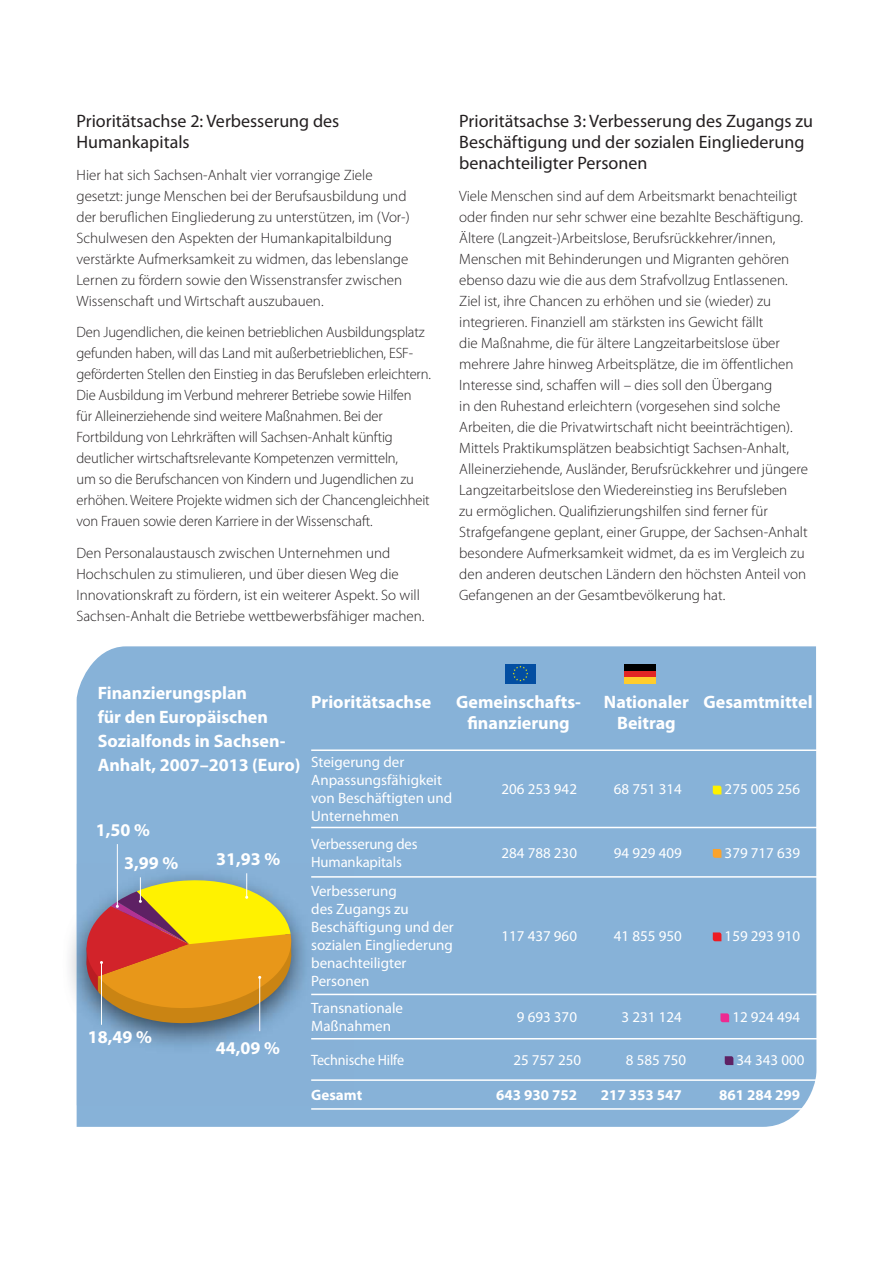
<style>
.page{position:relative;width:893px;height:1263px;background:#fff}
.page>*{position:absolute;margin:0;border:0;box-sizing:border-box;transform-origin:0 0}
.t1{font:700 18px/24px "Myriad Pro";color:#fff;text-align:center}
.t2{font:18px/21px "Myriad Pro";color:#231f20}
.t3{font:300 15px/21px "Myriad Pro";color:#231f20}
.t4{font:15px/18px "Myriad Pro";color:#fff}
.t5{font:700 15px "Myriad Pro";color:#fff}
.t6{font:15px "Myriad Pro";color:#fff;scale:.94 1}
</style>
<div class="page">
<div style="left:77px;top:646px;width:739px;height:481px;background:#87b2d8"></div>
<img style="left:69px;top:864px;width:285px;height:242px">
<hr style="left:311px;top:749px;width:506px;height:2px;background:#fff">
<hr style="left:311px;top:827px;width:506px;height:1px;background:#fff">
<hr style="left:311px;top:876px;width:506px;height:2px;background:#fff">
<hr style="left:311px;top:994px;width:506px;height:1px;background:#fff">
<hr style="left:311px;top:1038px;width:506px;height:2px;background:#fff">
<hr style="left:311px;top:1079px;width:506px;height:2px;background:#fff">
<hr style="left:311px;top:1108px;width:506px;height:2px;background:#fff">
<svg style="left:713px;top:786px;width:8px;height:8px"></svg>
<svg style="left:713px;top:849px;width:8px;height:9px"></svg>
<svg style="left:713px;top:932px;width:8px;height:9px"></svg>
<svg style="left:720px;top:1013px;width:9px;height:9px"></svg>
<svg style="left:725px;top:1056px;width:8px;height:9px"></svg>
<div style="left:505px;top:664px;width:31px;height:20px;background:#034ea2"></div>
<svg style="left:513px;top:666px;width:15px;height:15px"></svg>
<div style="left:624px;top:665px;width:31px;height:6px;background:#000"></div>
<div style="left:624px;top:671px;width:31px;height:6px;background:#e22525"></div>
<div style="left:624px;top:677px;width:31px;height:7px;background:#ffcd2d"></div>
<hr style="left:117px;top:844px;width:1px;height:62px;background:#fff">
<svg style="left:79px;top:873px;width:216px;height:159px;background:#bf964b"></svg>
<p class="t2" style="left:76px;top:112px;width:264px">Prioritätsachse 2: Verbesserung des<br>Humankapitals</p>
<p class="t3" style="left:76px;top:165px;width:335px">Hier hat sich Sachsen-Anhalt vier vorrangige Ziele gesetzt: junge Menschen bei der Berufsausbildung und der beruflichen Eingliederung zu unterstützen, im (Vor-)<br>Schulwesen den Aspekten der Humankapitalbildung verstärkte Aufmerksamkeit zu widmen, das lebenslange Lernen zu fördern sowie den Wissenstransfer zwischen Wissenschaft und Wirtschaft auszubauen.</p>
<p class="t3" style="left:76px;top:323px;width:356px">Den Jugendlichen, die keinen betrieblichen Ausbildungsplatz gefunden haben, will das Land mit außerbetrieblichen, ESF&shy;geförderten Stellen den Einstieg in das Berufsleben erleichtern.<br>Die Ausbildung im Verbund mehrerer Betriebe sowie Hilfen<br>für Alleinerziehende sind weitere Maßnahmen. Bei der Fortbildung von Lehrkräften will Sachsen-Anhalt künftig deutlicher wirtschaftsrelevante Kompetenzen vermitteln,<br>um so die Berufschancen von Kindern und Jugendlichen zu erhöhen. Weitere Projekte widmen sich der Chancengleichheit von Frauen sowie deren Karriere in der Wissenschaft.</p>
<p class="t3" style="left:76px;top:543px;width:349px">Den Personalaustausch zwischen Unternehmen und Hochschulen zu stimulieren, und über diesen Weg die Innovationskraft zu fördern, ist ein weiterer Aspekt. So will Sachsen-Anhalt die Betriebe wettbewerbsfähiger machen.</p>
<p class="t2" style="left:459px;top:112px;width:355px">Prioritätsachse 3: Verbesserung des Zugangs zu<br>Beschäftigung und der sozialen Eingliederung benachteiligter Personen</p>
<p class="t3" style="left:459px;top:186px;width:350px">Viele Menschen sind auf dem Arbeitsmarkt benachteiligt oder finden nur sehr schwer eine bezahlte Beschäftigung.<br>Ältere (Langzeit-)Arbeitslose, Berufsrückkehrer/innen, Menschen mit Behinderungen und Migranten gehören ebenso dazu wie die aus dem Strafvollzug Entlassenen.<br>Ziel ist, ihre Chancen zu erhöhen und sie (wieder) zu integrieren. Finanziell am stärksten ins Gewicht fällt<br>die Maßnahme, die für ältere Langzeitarbeitslose über mehrere Jahre hinweg Arbeitsplätze, die im öffentlichen Interesse sind, schaffen will – dies soll den Übergang<br>in den Ruhestand erleichtern (vorgesehen sind solche Arbeiten, die die Privatwirtschaft nicht beeinträchtigen).<br>Mittels Praktikumsplätzen beabsichtigt Sachsen-Anhalt, Alleinerziehende, Ausländer, Berufsrückkehrer und jüngere Langzeitarbeitslose den Wiedereinstieg ins Berufsleben<br>zu ermöglichen. Qualifizierungshilfen sind ferner für Strafgefangene geplant, einer Gruppe, der Sachsen-Anhalt besondere Aufmerksamkeit widmet, da es im Vergleich zu den anderen deutschen Ländern den höchsten Anteil von Gefangenen an der Gesamtbevölkerung hat.</p>
<p class="t1" style="left:98px;top:682px;width:204px;text-align:left">Finanzierungsplan<br>für den Europäischen<br>Sozialfonds in Sachsen-<br>Anhalt, 2007–2013 (Euro)</p>
<p class="t1" style="left:96px;top:819px;width:56px">1,50 %</p>
<p class="t1" style="left:124px;top:852px;width:56px">3,99 %</p>
<p class="t1" style="left:216px;top:848px;width:66px">31,93 %</p>
<p class="t1" style="left:88px;top:1026px;width:66px">18,49 %</p>
<p class="t1" style="left:216px;top:1037px;width:66px">44,09 %</p>
<p class="t1" style="left:311px;top:692px;width:122px">Prioritätsachse</p>
<p class="t1" style="left:456px;top:693px;width:126px;line-height:21px">Gemeinschafts&shy;finanzierung</p>
<p class="t1" style="left:604px;top:693px;width:87px;line-height:21px">Nationaler<br>Beitrag</p>
<p class="t1" style="left:703px;top:692px;width:111px">Gesamtmittel</p>
<p class="t4" style="left:311px;top:754px;width:143px">Steigerung der<br>Anpassungsfähigkeit von Beschäftigten und<br>Unternehmen</p>
<p class="t4" style="left:501px;top:781px;width:77px">206 253 942</p>
<p class="t4" style="left:614px;top:781px;width:69px">68 751 314</p>
<p class="t4" style="left:725px;top:781px;width:77px">275 005 256</p>
<p class="t4" style="left:311px;top:836px;width:108px">Verbesserung des<br>Humankapitals</p>
<p class="t4" style="left:501px;top:845px;width:77px">284 788 230</p>
<p class="t4" style="left:614px;top:845px;width:69px">94 929 409</p>
<p class="t4" style="left:725px;top:845px;width:77px">379 717 639</p>
<p class="t4" style="left:311px;top:883px;width:144px">Verbesserung<br>des Zugangs zu<br>Beschäftigung und der sozialen Eingliederung benachteiligter<br>Personen</p>
<p class="t4" style="left:501px;top:928px;width:77px">117 437 960</p>
<p class="t4" style="left:614px;top:928px;width:69px">41 855 950</p>
<p class="t4" style="left:725px;top:928px;width:77px">159 293 910</p>
<p class="t4" style="left:311px;top:1000px;width:93px">Transnationale<br>Maßnahmen</p>
<p class="t4" style="left:517px;top:1009px;width:62px">9 693 370</p>
<p class="t4" style="left:622px;top:1009px;width:62px">3 231 124</p>
<p class="t4" style="left:732px;top:1009px;width:69px">12 924 494</p>
<p class="t6" style="left:311px;top:1054px;width:100px">Technische Hilfe</p>
<p class="t4" style="left:513px;top:1052px;width:69px">25 757 250</p>
<p class="t4" style="left:626px;top:1052px;width:62px">8 585 750</p>
<p class="t4" style="left:736px;top:1052px;width:69px">34 343 000</p>
<p class="t5" style="left:311px;top:1089px;width:52px">Gesamt</p>
<p class="t5" style="left:496px;top:1089px;width:82px">643 930 752</p>
<p class="t5" style="left:601px;top:1089px;width:82px">217 353 547</p>
<p class="t5" style="left:719px;top:1089px;width:82px">861 284 299</p>
</div>
